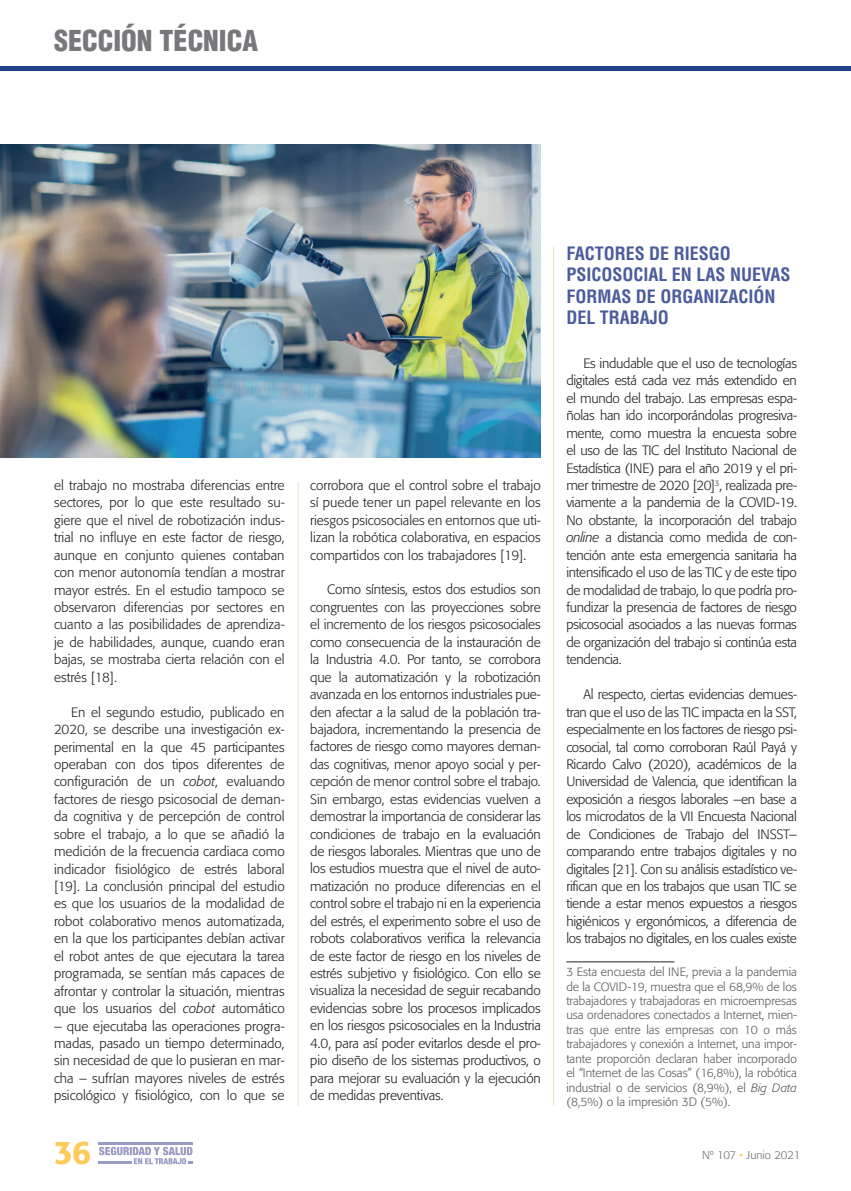
<style>
.page{position:relative;width:851px;height:1191px;background:#fff}
.page>*{position:absolute;margin:0;border:0;box-sizing:border-box;transform-origin:0 0}
.t1{font:500 32.4px "Formata";color:#feca5a}
.t2{font:900 condensed 28.05px "Helvetica LT Std";color:#76787b}
.t3{font:700 condensed 18px/21.6px "Helvetica LT Std";color:#4a5c9c}
.t4{font:300 13.5px/17.4px "Formata";color:#231f20;text-align:justify}
.t5{font:300 12px/14.4px "Formata";color:#57585a;text-align:justify}
.t6{font:300 11.25px "Formata";color:#6c6d70}
.s1{font-style:italic}
.s2{color:#fece64}
</style>
<div class="page">
<hr style="left:0;top:67px;width:850px;height:4px;background:#20418a">
<hr style="left:98px;top:1142px;width:95px;height:2px;background:#999bc4">
<hr style="left:98px;top:1161px;width:34px;height:3px;background:#999bc4">
<svg style="left:99px;top:1146px;width:94px;height:18px"></svg>
<hr style="left:566px;top:961px;width:108px;height:1px;background:#231f20">
<hr style="left:298px;top:482px;width:1px;height:624px;background:#ece1c5">
<hr style="left:553px;top:247px;width:1px;height:859px;background:#ece1c5">
<img style="left:0;top:145px;width:540px;height:313px">
<h2 class="t2" style="left:54px;top:23px;width:205px">SECCIÓN TÉCNICA</h2>
<p class="t4" style="left:54px;top:477px;width:232px">el trabajo no mostraba diferencias entre sectores, por lo que este resultado su&shy;giere que el nivel de robotización indus&shy;trial no influye en este factor de riesgo, aunque en conjunto quienes contaban con menor autonomía tendían a mostrar mayor estrés. En el estudio tampoco se observaron diferencias por sectores en cuanto a las posibilidades de aprendiza&shy;je de habilidades, aunque, cuando eran bajas, se mostraba cierta relación con el estrés [18].</p>
<p class="t4" style="left:54px;top:703px;width:232px;text-indent:17px">En el segundo estudio, publicado en 2020, se describe una investigación ex&shy;perimental en la que 45 participantes operaban con dos tipos diferentes de configuración de un <span class="s1">cobot</span>, evaluando factores de riesgo psicosocial de deman&shy;da cognitiva y de percepción de control sobre el trabajo, a lo que se añadió la medición de la frecuencia cardiaca como indicador fisiológico de estrés laboral [19]. La conclusión principal del estudio es que los usuarios de la modalidad de robot colaborativo menos automatizada, en la que los participantes debían activar el robot antes de que ejecutara la tarea programada, se sentían más capaces de afrontar y controlar la situación, mientras que los usuarios del <span class="s1">cobot</span> automático</p>
<p class="t4" style="left:54px;top:1017px;width:232px">– que ejecutaba las operaciones progra&shy;madas, pasado un tiempo determinado, sin necesidad de que lo pusieran en mar&shy;cha – sufrían mayores niveles de estrés psicológico y fisiológico, con lo que se</p>
<p class="t4" style="left:310px;top:476px;width:232px">corrobora que el control sobre el trabajo sí puede tener un papel relevante en los riesgos psicosociales en entornos que uti&shy;lizan la robótica colaborativa, en espacios compartidos con los trabajadores [19].</p>
<p class="t4" style="left:310px;top:581px;width:232px;text-indent:17px">Como síntesis, estos dos estudios son congruentes con las proyecciones sobre el incremento de los riesgos psicosociales como consecuencia de la instauración de la Industria 4.0. Por tanto, se corrobora que la automatización y la robotización avanzada en los entornos industriales pue&shy;den afectar a la salud de la población tra&shy;bajadora, incrementando la presencia de factores de riesgo como mayores deman&shy;das cognitivas, menor apoyo social y per&shy;cepción de menor control sobre el trabajo.<br>Sin embargo, estas evidencias vuelven a demostrar la importancia de considerar las condiciones de trabajo en la evaluación de riesgos laborales. Mientras que uno de los estudios muestra que el nivel de auto&shy;matización no produce diferencias en el control sobre el trabajo ni en la experiencia del estrés, el experimento sobre el uso de robots colaborativos verifica la relevancia de este factor de riesgo en los niveles de estrés subjetivo y fisiológico. Con ello se visualiza la necesidad de seguir recabando evidencias sobre los procesos implicados en los riesgos psicosociales en la Industria 4.0, para así poder evitarlos desde el pro&shy;pio diseño de los sistemas productivos, o para mejorar su evaluación y la ejecución de medidas preventivas.</p>
<h3 class="t3" style="left:566px;top:242px;width:225px">FACTORES DE RIESGO<br>PSICOSOCIAL EN LAS NUEVAS<br>FORMAS DE ORGANIZACIÓN<br>DEL TRABAJO</h3>
<p class="t4" style="left:566px;top:354px;width:232px;text-indent:17px">Es indudable que el uso de tecnologías digitales está cada vez más extendido en el mundo del trabajo. Las empresas espa&shy;ñolas han ido incorporándolas progresiva&shy;mente, como muestra la encuesta sobre el uso de las TIC del Instituto Nacional de Estadística (INE) para el año 2019 y el pri&shy;mer trimestre de 2020 [20]<sup>3</sup>, realizada pre&shy;viamente a la pandemia de la COVID-19.<br>No obstante, la incorporación del trabajo <span class="s1">online</span> a distancia como medida de con&shy;tención ante esta emergencia sanitaria ha intensificado el uso de las TIC y de este tipo de modalidad de trabajo, lo que podría pro&shy;fundizar la presencia de factores de riesgo psicosocial asociados a las nuevas formas de organización del trabajo si continúa esta tendencia.</p>
<p class="t4" style="left:566px;top:686px;width:232px;text-indent:17px">Al respecto, ciertas evidencias demues&shy;tran que el uso de las TIC impacta en la SST, especialmente en los factores de riesgo psi&shy;cosocial, tal como corroboran Raúl Payá y Ricardo Calvo (2020), académicos de la Universidad de Valencia, que identifican la exposición a riesgos laborales –en base a los microdatos de la VII Encuesta Nacional de Condiciones de Trabajo del INSST– comparando entre trabajos digitales y no digitales [21]. Con su análisis estadístico ve&shy;rifican que en los trabajos que usan TIC se tiende a estar menos expuestos a riesgos higiénicos y ergonómicos, a diferencia de los trabajos no digitales, en los cuales existe</p>
<p class="t5" style="left:566px;top:965px;width:232px">3 Esta encuesta del INE, previa a la pandemia de la COVID-19, muestra que el 68,9% de los trabajadores y trabajadoras en microempresas usa ordenadores conectados a Internet, mien&shy;tras que entre las empresas con 10 o más trabajadores y conexión a Internet, una impor&shy;tante proporción declaran haber incorporado el “Internet de las Cosas” (16,8%), la robótica industrial o de servicios (8,9%), el <span class="s1">Big Data </span>(8,5%) o la impresión 3D (5%).</p>
<h1 class="t1" style="left:54px;top:1132px;width:39px">36</h1>
<p class="t6" style="left:702px;top:1148px;width:100px">Nº 107 <span class="s2">•</span> Junio 2021</p>
</div>
